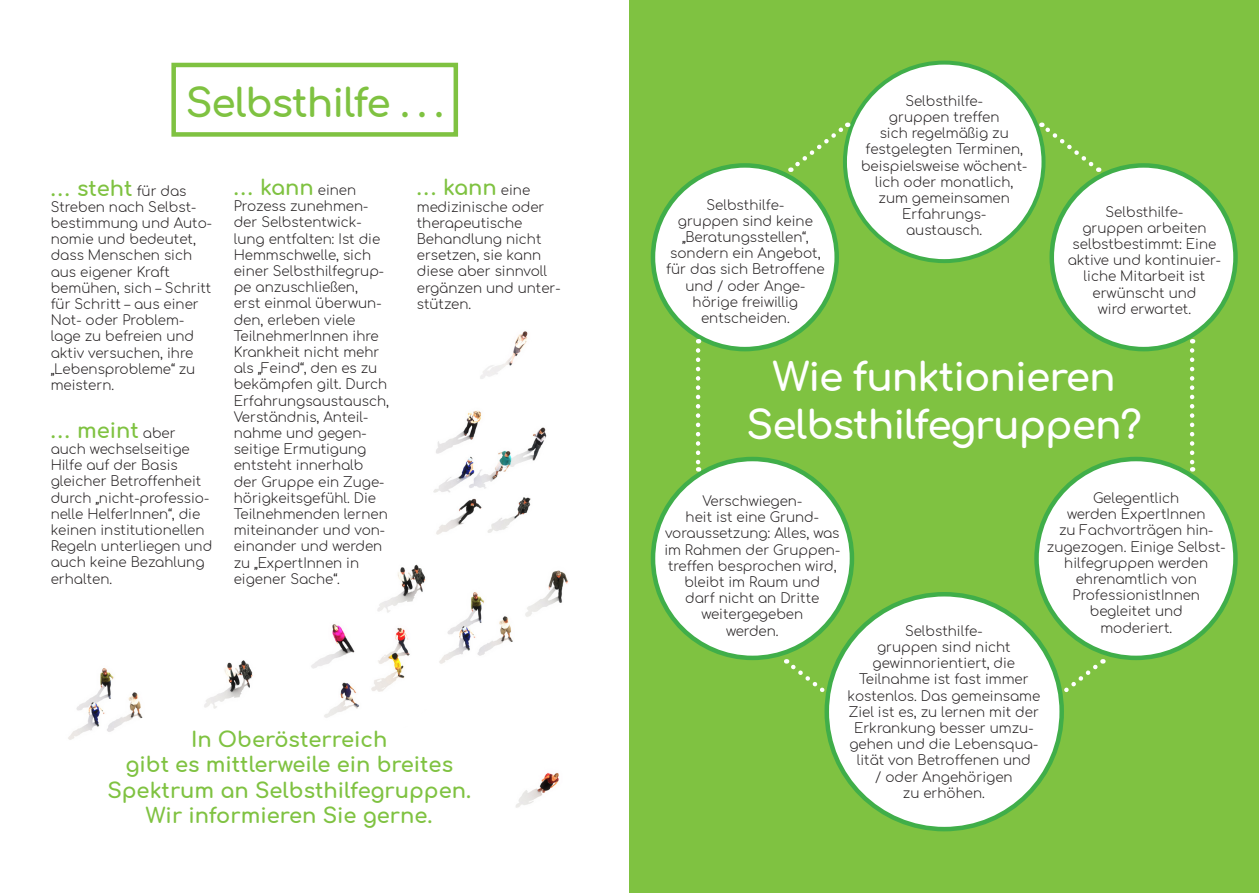
<style>
.page{position:relative;width:1259px;height:893px;background:#fff}
.page>*{position:absolute;margin:0;border:0;box-sizing:border-box;transform-origin:0 0}
.HL{font:700 39px "Comfortaa";letter-spacing:-.025em;color:#fff}
.HL-2{font:700 39px "Comfortaa";letter-spacing:-.025em;color:#7fc241}
.t1{font:700 21px "Comfortaa";color:#7fc241}
.t2{font:300 13.5px/16.2px "Comfortaa";color:#231f20}
.s1{font-weight:300;font-size:13.5px;color:#231f20}
</style>
<div class="page">
<img style="left:311px;top:564px;width:257px;height:154px">
<img style="left:68px;top:668px;width:75px;height:72px">
<img style="left:204px;top:660px;width:49px;height:49px">
<img style="left:516px;top:772px;width:43px;height:36px">
<div style="left:629px;top:0;width:630px;height:893px;background:#7fc241"></div>
<div style="left:171px;top:63px;width:287px;height:74px;border:4px solid #7fc241"></div>
<div style="left:1051px;top:165px;width:184px;height:184px;background:#fff;border-radius:50%"></div>
<div style="left:1049px;top:163px;width:188px;height:188px;border:4px solid #40ae49;border-radius:50%"></div>
<div style="left:653px;top:165px;width:183px;height:184px;background:#fff;border-radius:50%"></div>
<div style="left:651px;top:163px;width:188px;height:188px;border:4px solid #40ae49;border-radius:50%"></div>
<div style="left:845px;top:63px;width:198px;height:198px;background:#fff;border-radius:50%"></div>
<div style="left:653px;top:459px;width:199px;height:199px;background:#fff;border-radius:50%"></div>
<div style="left:651px;top:457px;width:203px;height:203px;border:4px solid #40ae49;border-radius:50%"></div>
<div style="left:1036px;top:459px;width:199px;height:199px;background:#fff;border-radius:50%"></div>
<div style="left:1034px;top:457px;width:203px;height:203px;border:4px solid #40ae49;border-radius:50%"></div>
<svg style="left:790px;top:122px;width:60px;height:50px"></svg>
<svg style="left:1038px;top:122px;width:61px;height:50px"></svg>
<svg style="left:786px;top:659px;width:53px;height:34px"></svg>
<svg style="left:1049px;top:659px;width:54px;height:42px"></svg>
<svg style="left:696px;top:350px;width:4px;height:122px"></svg>
<svg style="left:1189px;top:350px;width:5px;height:122px"></svg>
<img style="left:433px;top:331px;width:114px;height:204px">
<div style="left:538px;top:517px;width:25px;height:29px;background:#fff"></div>
<div style="left:827px;top:594px;width:234px;height:235px;background:#fff;border-radius:50%"></div>
<p class="HL-2" style="left:186px;top:67px;width:260px">Selbsthilfe . . .</p>
<p class="t1" style="left:51px;top:169px;width:137px">... steht <span class="s1">für das</span></p>
<p class="t2" style="left:51px;top:197px;width:163px">Streben nach Selbst&shy;bestimmung und Auto-</p>
<p class="t2" style="left:51px;top:229px;width:162px">nomie und bedeutet, dass Menschen sich aus eigener Kraft bemühen, sich – Schritt für Schritt – aus einer<br>Not- oder Problem&shy;lage zu befreien und aktiv versuchen, ihre „Lebensprobleme“ zu meistern.</p>
<p class="t1" style="left:51px;top:411px;width:127px">... meint <span class="s1">aber</span></p>
<p class="t2" style="left:51px;top:439px;width:163px">auch wechselseitige<br>Hilfe auf der Basis gleicher Betroffenheit durch „nicht-professio&shy;nelle HelferInnen“, die keinen institutionellen<br>Regeln unterliegen und auch keine Bezahlung erhalten.</p>
<p class="t1" style="left:234px;top:168px;width:124px">... kann <span class="s1">einen</span></p>
<p class="t2" style="left:234px;top:196px;width:157px">Prozess zunehmen&shy;der Selbstentwick&shy;lung entfalten: Ist die<br>Hemmschwelle, sich einer Selbsthilfegrup&shy;pe anzuschließen,<br>erst einmal überwun&shy;den, erleben viele<br>TeilnehmerInnen ihre<br>Krankheit nicht mehr als „Feind“, den es zu bekämpfen gilt. Durch<br>Erfahrungsaustausch,<br>Verständnis, Anteil&shy;nahme und gegen&shy;seitige Ermutigung entsteht innerhalb der Gruppe ein Zuge&shy;hörigkeitsgefühl. Die<br>Teilnehmenden lernen miteinander und von&shy;einander und werden zu „ExpertInnen in eigener Sache“.</p>
<p class="t1" style="left:417px;top:168px;width:115px">... kann <span class="s1">eine</span></p>
<p class="t2" style="left:417px;top:197px;width:129px">medizinische oder</p>
<p class="t2" style="left:417px;top:213px;width:107px">therapeutische</p>
<p class="t2" style="left:417px;top:229px;width:126px">Behandlung nicht</p>
<p class="t2" style="left:417px;top:245px;width:145px">ersetzen, sie kann diese aber sinnvoll ergänzen und unter&shy;stützen.</p>
<p class="t1" style="left:191px;top:720px;width:198px">In Oberösterreich</p>
<p class="t1" style="left:125px;top:745px;width:329px">gibt es mittlerweile ein breites</p>
<p class="t1" style="left:107px;top:771px;width:365px">Spektrum an Selbsthilfegruppen.</p>
<p class="t1" style="left:146px;top:796px;width:288px">Wir informieren Sie gerne.</p>
<p class="t2" style="left:706px;top:195px;width:79px">Selbsthilfe-</p>
<p class="t2" style="left:678px;top:211px;width:136px">gruppen sind keine</p>
<p class="t2" style="left:682px;top:227px;width:128px">„Beratungsstellen“,</p>
<p class="t2" style="left:670px;top:243px;width:152px">sondern ein Angebot,</p>
<p class="t2" style="left:666px;top:259px;width:160px;text-align:center">für das sich Betroffene und / oder Ange-</p>
<p class="t2" style="left:692px;top:292px;width:107px">hörige freiwillig</p>
<p class="t2" style="left:701px;top:308px;width:90px">entscheiden.</p>
<p class="t2" style="left:905px;top:91px;width:79px">Selbsthilfe-</p>
<p class="t2" style="left:889px;top:107px;width:112px">gruppen treffen</p>
<p class="t2" style="left:879px;top:123px;width:131px">sich regelmäßig zu</p>
<p class="t2" style="left:861px;top:139px;width:168px;text-align:center">festgelegten Terminen, beispielsweise wöchent-</p>
<p class="t2" style="left:875px;top:172px;width:140px">lich oder monatlich,</p>
<p class="t2" style="left:878px;top:188px;width:133px">zum gemeinsamen</p>
<p class="t2" style="left:902px;top:204px;width:86px">Erfahrungs-</p>
<p class="t2" style="left:906px;top:220px;width:78px">austausch.</p>
<p class="t2" style="left:1105px;top:202px;width:79px">Selbsthilfe-</p>
<p class="t2" style="left:1082px;top:218px;width:125px">gruppen arbeiten</p>
<p class="t2" style="left:1072px;top:234px;width:145px">selbstbestimmt: Eine</p>
<p class="t2" style="left:1067px;top:250px;width:155px;text-align:center">aktive und kontinuier&shy;liche Mitarbeit ist</p>
<p class="t2" style="left:1092px;top:283px;width:105px">erwünscht und</p>
<p class="t2" style="left:1097px;top:299px;width:95px">wird erwartet.</p>
<p class="HL" style="left:773px;top:341px;width:344px">Wie funktionieren</p>
<p class="HL" style="left:746px;top:388px;width:397px">Selbsthilfegruppen?</p>
<p class="t2" style="left:702px;top:491px;width:101px">Verschwiegen-</p>
<p class="t2" style="left:685px;top:507px;width:135px">heit ist eine Grund-</p>
<p class="t2" style="left:665px;top:523px;width:176px">voraussetzung: Alles, was</p>
<p class="t2" style="left:664px;top:539px;width:177px">im Rahmen der Gruppen-</p>
<p class="t2" style="left:668px;top:556px;width:170px;text-align:center">treffen besprochen wird, bleibt im Raum und</p>
<p class="t2" style="left:685px;top:588px;width:136px">darf nicht an Dritte</p>
<p class="t2" style="left:701px;top:604px;width:103px">weitergegeben</p>
<p class="t2" style="left:726px;top:620px;width:54px">werden.</p>
<p class="t2" style="left:1093px;top:488px;width:88px">Gelegentlich</p>
<p class="t2" style="left:1067px;top:504px;width:140px">werden ExpertInnen</p>
<p class="t2" style="left:1059px;top:520px;width:156px">zu Fachvorträgen hin-</p>
<p class="t2" style="left:1046px;top:536px;width:180px">zugezogen. Einige Selbst-</p>
<p class="t2" style="left:1064px;top:553px;width:145px">hilfegruppen werden</p>
<p class="t2" style="left:1075px;top:569px;width:123px">ehrenamtlich von</p>
<p class="t2" style="left:1072px;top:585px;width:129px">ProfessionistInnen</p>
<p class="t2" style="left:1089px;top:601px;width:95px">begleitet und</p>
<p class="t2" style="left:1100px;top:617px;width:73px">moderiert.</p>
<p class="t2" style="left:905px;top:621px;width:79px">Selbsthilfe-</p>
<p class="t2" style="left:877px;top:637px;width:135px">gruppen sind nicht</p>
<p class="t2" style="left:872px;top:653px;width:144px">gewinnorientiert, die</p>
<p class="t2" style="left:859px;top:669px;width:171px">Teilnahme ist fast immer</p>
<p class="t2" style="left:847px;top:686px;width:194px">kostenlos. Das gemeinsame</p>
<p class="t2" style="left:848px;top:702px;width:192px;text-align:center">Ziel ist es, zu lernen mit der<br>Erkrankung besser umzu-</p>
<p class="t2" style="left:849px;top:734px;width:190px">gehen und die Lebensqua-</p>
<p class="t2" style="left:857px;top:750px;width:175px">lität von Betroffenen und</p>
<p class="t2" style="left:875px;top:767px;width:139px">/ oder Angehörigen</p>
<p class="t2" style="left:903px;top:783px;width:84px">zu erhöhen.</p>
</div>
